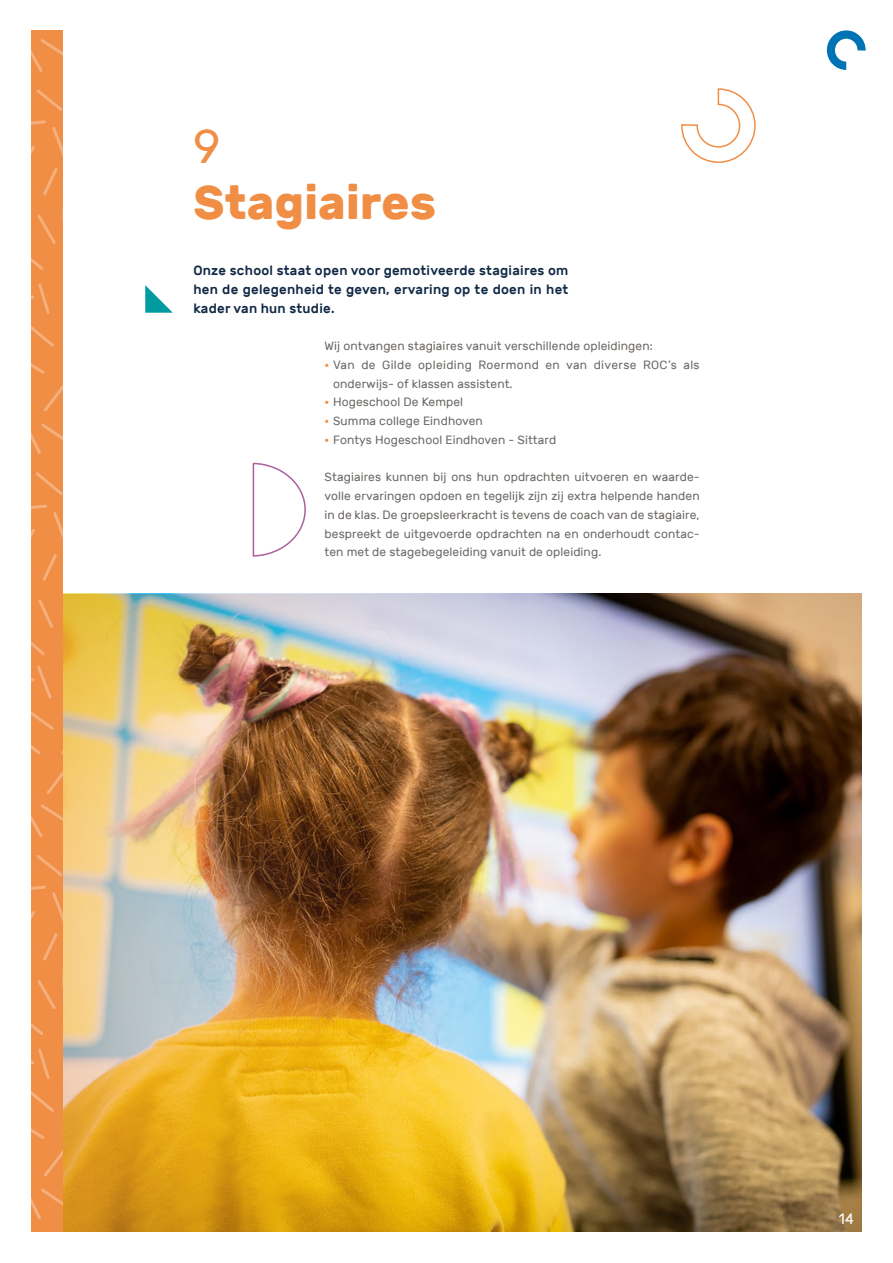
<style>
.page{position:relative;width:893px;height:1263px;background:#fff}
.page>*{position:absolute;margin:0;border:0;box-sizing:border-box;transform-origin:0 0}
.t1{font:700 48px "Rubik";letter-spacing:.01em;color:#f08e45;scale:.96 1}
.t2{font:48px "Rubik";color:#f08e45;scale:.96 1}
.t3{font:15px "Rubik";color:#fff;scale:.96 1}
.t4{font:500 13.5px/18.8px "Rubik";letter-spacing:.02em;color:#112946;text-align:justify}
.t5{font:12px/18.8px "Rubik";letter-spacing:.01em;color:#6b6764;text-align:justify}
.t6{font:12px/18.8px "Rubik";letter-spacing:.03em;color:#6b6764}
.s1{font-weight:700;color:#f08e45}
</style>
<div class="page">
<svg style="left:827px;top:30px;width:39px;height:40px"></svg>
<img style="left:62px;top:594px;width:800px;height:637px">
<svg style="left:252px;top:462px;width:54px;height:95px"></svg>
<svg style="left:681px;top:88px;width:75px;height:75px"></svg>
<svg style="left:145px;top:285px;width:28px;height:28px"></svg>
<div style="left:31px;top:30px;width:31px;height:1201px;background:#f08e45"></div>
<svg style="left:31px;top:39px;width:31px;height:33px"></svg>
<svg style="left:31px;top:87px;width:32px;height:369px"></svg>
<svg style="left:31px;top:472px;width:31px;height:322px"></svg>
<svg style="left:31px;top:804px;width:31px;height:33px"></svg>
<svg style="left:31px;top:852px;width:32px;height:371px"></svg>
<h1 class="t2" style="left:193px;top:119px;width:29px">9</h1>
<h1 class="t1" style="left:193px;top:174px;width:254px">Stagiaires</h1>
<p class="t4" style="left:193px;top:261px;width:377px">Onze school staat open voor gemotiveerde stagiaires om hen de gelegenheid te geven, ervaring op te doen in het kader van hun studie.</p>
<p class="t5" style="left:325px;top:337px;width:330px">Wij ontvangen stagiaires vanuit verschillende opleidingen:</p>
<p class="t6" style="left:333px;top:356px;width:368px;text-indent:-9px"><span class="s1">•</span> Van de Gilde opleiding Roermond en van diverse ROC’s als onderwijs- of klassen assistent.</p>
<p class="t5" style="left:325px;top:393px;width:140px"><span class="s1">•</span> Hogeschool De Kempel</p>
<p class="t5" style="left:325px;top:412px;width:160px"><span class="s1">•</span> Summa college Eindhoven</p>
<p class="t5" style="left:325px;top:431px;width:233px"><span class="s1">•</span> Fontys Hogeschool Eindhoven - Sittard</p>
<p class="t5" style="left:325px;top:468px;width:377px">Stagiaires kunnen bij ons hun opdrachten uitvoeren en waarde&shy;volle ervaringen opdoen en tegelijk zijn zij extra helpende handen in de klas. De groepsleerkracht is tevens de coach van de stagiaire, bespreekt de uitgevoerde opdrachten na en onderhoudt contac&shy;ten met de stagebegeleiding vanuit de opleiding.</p>
<p class="t3" style="left:839px;top:1210px;width:17px">14</p>
</div>
